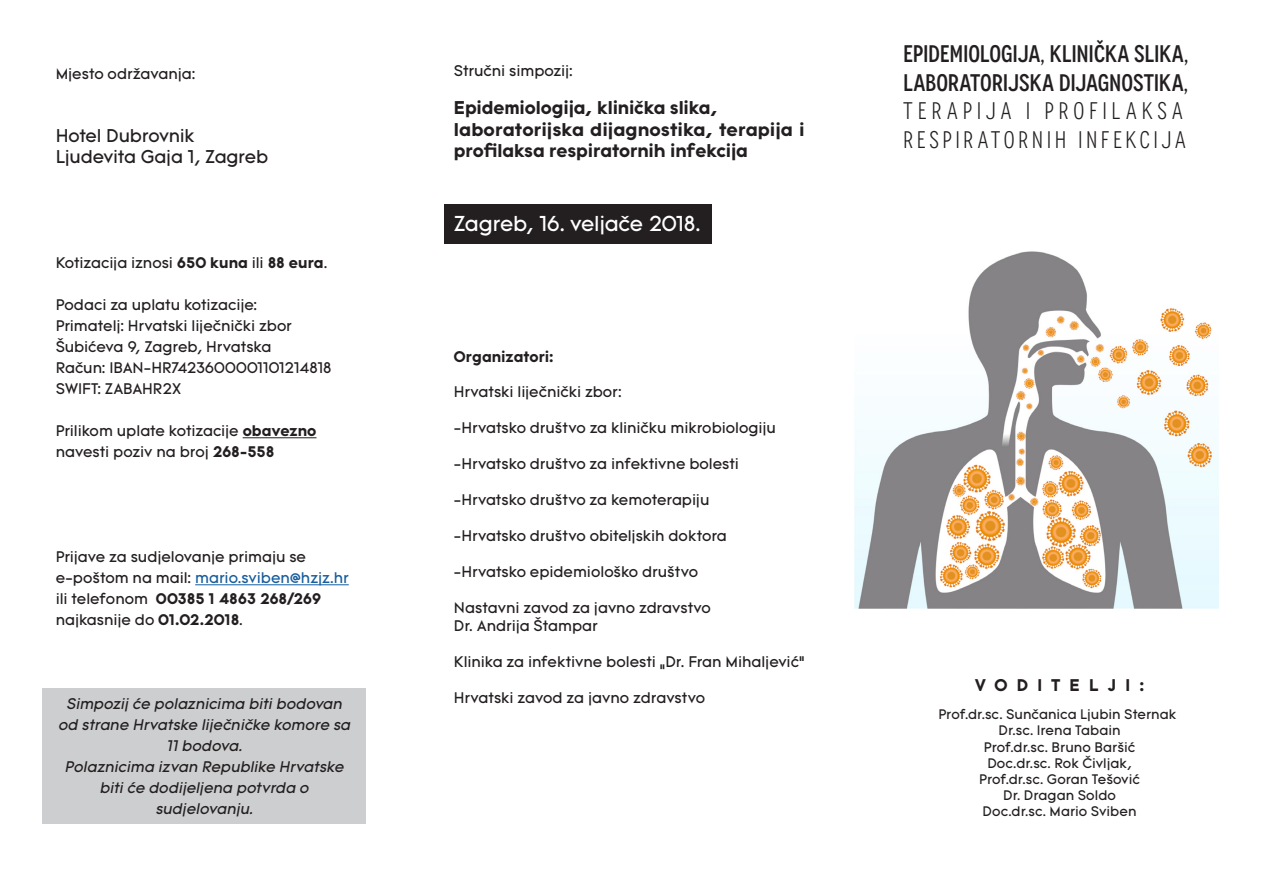
<style>
.page{position:relative;width:1263px;height:893px;background:#fff}
.page>*{position:absolute;margin:0;border:0;box-sizing:border-box;transform-origin:0 0}
.t1{font:500 condensed 24px "Novecento";letter-spacing:-.01em;color:#231f20}
.t2{font:condensed 24px "Novecento";letter-spacing:.155em;color:#231f20}
.t3{font:condensed 24px "Novecento";letter-spacing:.2em;color:#231f20}
.t4{font:21px "Tomica";letter-spacing:-.02em;color:#fff}
.t5{font:700 18px/21.6px "Tomica";letter-spacing:-.005em;color:#231f20}
.t6{font:18px "Tomica";letter-spacing:-.015em;color:#231f20}
.t7{font:700 16.5px "Tomica";letter-spacing:.56em;color:#231f20}
.t8{font:15px "Tomica";letter-spacing:-.005em;color:#231f20}
.t9{font:italic 15px/21px "Tomica";color:#231f20;text-align:center}
.t10{font:15px "Tomica";letter-spacing:-.005em;color:#175d9e}
.t11{font:700 15px "Tomica";letter-spacing:-.025em;color:#231f20}
.t12{font:700 15px "Tomica";letter-spacing:-.005em;color:#231f20}
.t13{font:13.5px/16.2px "Tomica";color:#231f20;text-align:center}
.s1{font-weight:700}
.s2{color:#231f20}
.s3{font-weight:400}
</style>
<div class="page">
<div style="left:42px;top:689px;width:323px;height:135px;background:#cdced0"></div>
<div style="left:444px;top:205px;width:268px;height:39px;background:#231f20"></div>
<hr style="left:243px;top:437px;width:73px;height:1px;background:#231f20">
<hr style="left:195px;top:584px;width:154px;height:1px;background:#175d9e">
<img style="left:855px;top:252px;width:364px;height:356px">
<p class="t8" style="left:56px;top:64px;width:141px">Mjesto održavanja:</p>
<p class="t6" style="left:56px;top:124px;width:140px">Hotel Dubrovnik</p>
<p class="t6" style="left:56px;top:145px;width:214px">Ljudevita Gaja 1, Zagreb</p>
<p class="t8" style="left:56px;top:253px;width:273px">Kotizacija iznosi <span class="s1">650 kuna</span> ili <span class="s1">88 eura</span>.</p>
<p class="t8" style="left:56px;top:295px;width:203px">Podaci za uplatu kotizacije:</p>
<p class="t8" style="left:56px;top:316px;width:238px">Primatelj: Hrvatski liječnički zbor</p>
<p class="t8" style="left:56px;top:337px;width:217px">Šubićeva 9, Zagreb, Hrvatska</p>
<p class="t8" style="left:56px;top:358px;width:277px">Račun: IBAN-HR7423600001101214818</p>
<p class="t8" style="left:56px;top:379px;width:127px">SWIFT: ZABAHR2X</p>
<p class="t8" style="left:56px;top:421px;width:262px">Prilikom uplate kotizacije <span class="s1">obavezno</span></p>
<p class="t8" style="left:56px;top:442px;width:220px">navesti poziv na broj <span class="s1">268-558</span></p>
<p class="t8" style="left:56px;top:547px;width:252px">Prijave za sudjelovanje primaju se</p>
<p class="t10" style="left:56px;top:568px;width:295px"><span class="s2">e-poštom na mail:</span> mario.sviben@hzjz.hr</p>
<p class="t11" style="left:56px;top:589px;width:267px"><span class="s3">ili telefonom</span> 00385 1 4863 268/269</p>
<p class="t8" style="left:56px;top:610px;width:189px">najkasnije do <span class="s1">01.02.2018</span>.</p>
<p class="t9" style="left:58px;top:694px;width:297px">Simpozijće polaznicima bitibodovan od strane Hrvatske liječničke komore sa<br>11bodova.</p>
<p class="t9" style="left:65px;top:757px;width:284px">Polaznicima izvan Republike Hrvatske bitiće dodijeljena potvrda o</p>
<p class="t9" style="left:155px;top:799px;width:103px">sudjelovanju.</p>
<p class="t8" style="left:454px;top:61px;width:120px">Stručni simpozij:</p>
<p class="t5" style="left:454px;top:96px;width:265px">Epidemiologija, klinička slika,</p>
<p class="t5" style="left:454px;top:118px;width:352px">laboratorijska dijagnostika, terapija i profilaksa respiratornih infekcija</p>
<p class="t4" style="left:454px;top:210px;width:248px">Zagreb, 16. veljače 2018.</p>
<p class="t12" style="left:454px;top:347px;width:101px">Organizatori:</p>
<p class="t8" style="left:454px;top:382px;width:169px">Hrvatski liječnički zbor:</p>
<p class="t8" style="left:454px;top:418px;width:323px">-Hrvatsko društvo za kliničku mikrobiologiju</p>
<p class="t8" style="left:454px;top:454px;width:287px">-Hrvatsko društvo za infektivne bolesti</p>
<p class="t8" style="left:454px;top:490px;width:257px">-Hrvatsko društvo za kemoterapiju</p>
<p class="t8" style="left:454px;top:526px;width:274px">-Hrvatsko društvo obiteljskih doktora</p>
<p class="t8" style="left:454px;top:562px;width:246px">-Hrvatsko epidemiološko društvo</p>
<p class="t8" style="left:454px;top:598px;width:259px">Nastavni zavod za javno zdravstvo</p>
<p class="t8" style="left:454px;top:616px;width:146px">Dr. Andrija Štampar</p>
<p class="t8" style="left:454px;top:652px;width:352px">Klinika za infektivne bolesti „Dr. Fran Mihaljević“</p>
<p class="t8" style="left:454px;top:688px;width:253px">Hrvatski zavod za javno zdravstvo</p>
<p class="t1" style="left:903px;top:39px;width:287px">EPIDEMIOLOGIJA, KLINIČKA SLIKA,</p>
<p class="t1" style="left:903px;top:68px;width:287px">LABORATORIJSKA DIJAGNOSTIKA,</p>
<p class="t3" style="left:903px;top:97px;width:281px">TERAPIJA I PROFILAKSA</p>
<p class="t2" style="left:903px;top:126px;width:284px">RESPIRATORNIH INFEKCIJA</p>
<p class="t7" style="left:975px;top:675px;width:171px">VODITELJI:</p>
<p class="t13" style="left:938px;top:707px;width:239px">Prof.dr.sc. Sunčanica Ljubin Sternak<br>Dr.sc. Irena Tabain</p>
<p class="t13" style="left:984px;top:739px;width:153px">Prof.dr.sc. Bruno Baršić</p>
<p class="t13" style="left:987px;top:756px;width:146px">Doc.dr.sc. Rok Čivljak,</p>
<p class="t13" style="left:979px;top:772px;width:162px">Prof.dr.sc. Goran Tešović</p>
<p class="t13" style="left:1003px;top:788px;width:114px">Dr. Dragan Soldo</p>
<p class="t13" style="left:982px;top:804px;width:155px">Doc.dr.sc. Mario Sviben</p>
</div>
